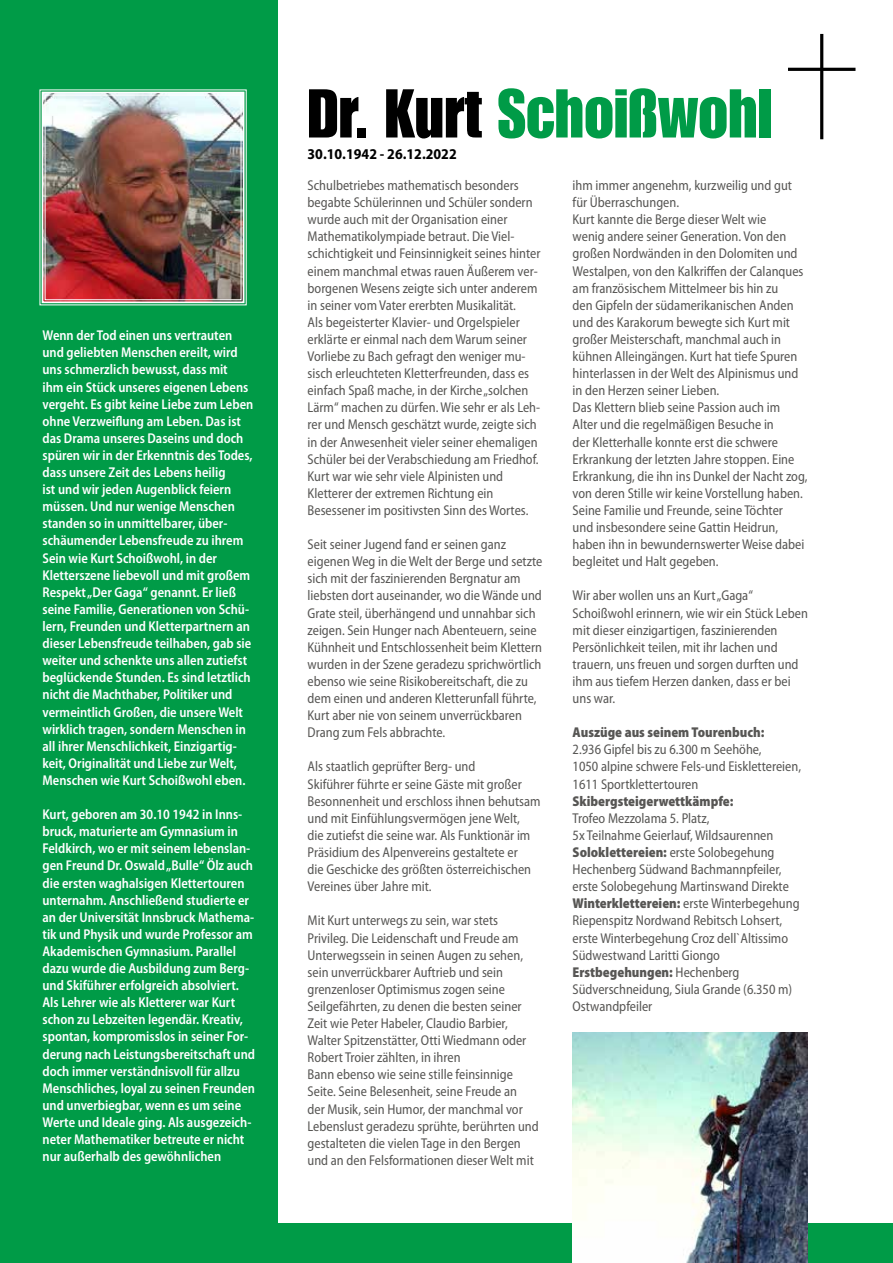
<style>
.page{position:relative;width:893px;height:1263px;background:#fff}
.page>*{position:absolute;margin:0;border:0;box-sizing:border-box;transform-origin:0 0}
.t1{font:67.5px "Impact LT Std";color:#009b47;scale:.95 1}
.t2{font:700 semi-condensed 15px "Myriad Pro";color:#000}
.t3{font:semi-condensed 14.25px/17.1px "Myriad Pro";color:#575654;scale:.95 1}
.t4{font:600 semi-condensed 14.25px/17.1px "Myriad Pro";color:#fff;scale:.95 1}
.t5{font:900 semi-condensed 14.25px "Myriad Pro";color:#575654;scale:.95 1}
.s1{color:#000}
.s2{font-weight:900}
</style>
<div class="page">
<div style="left:0;top:0;width:278px;height:1263px;background:#009b47"></div>
<img style="left:39px;top:89px;width:208px;height:217px">
<div style="left:42px;top:92px;width:202px;height:211px;border:2px solid #fff"></div>
<div style="left:45px;top:95px;width:196px;height:205px;border:1px solid #fff"></div>
<div style="left:0;top:1223px;width:893px;height:40px;background:#009b47"></div>
<img style="left:573px;top:1032px;width:235px;height:231px">
<hr style="left:788px;top:68px;width:67px;height:3px;background:#000">
<hr style="left:820px;top:34px;width:3px;height:105px;background:#000">
<p class="t4" style="left:43px;top:327px;width:223px">Wenn der Tod einen uns vertrauten und geliebten Menschen ereilt, wird uns schmerzlich bewusst, dass mit<br>ihm ein Stück unseres eigenen Lebens vergeht. Es gibt keine Liebe zum Leben ohne Verzweiflung am Leben. Das ist das Drama unseres Daseins und doch spüren wir in der Erkenntnis des Todes, dass unsere Zeit des Lebens heilig<br>ist und wir jeden Augenblick feiern müssen. Und nur wenige Menschen standen so in unmittelbarer, über&shy;schäumender Lebensfreude zu ihrem Sein wie Kurt Schoißwohl, in der Kletterszene liebevoll und mit großem Respekt „Der Gaga“ genannt. Er ließ seine Familie, Generationen von Schü&shy;lern, Freunden und Kletterpartnern an dieser Lebensfreude teilhaben, gab sie weiter und schenkte uns allen zutiefst beglückende Stunden. Es sind letztlich nicht die Machthaber, Politiker und vermeintlich Großen, die unsere Welt wirklich tragen, sondern Menschen in all ihrer Menschlichkeit, Einzigartig&shy;keit, Originalität und Liebe zur Welt, Menschen wie Kurt Schoißwohl eben.</p>
<p class="t4" style="left:43px;top:806px;width:225px">Kurt, geboren am 30.10 1942 in Inns&shy;bruck, maturierte am Gymnasium in Feldkirch, wo er mit seinem lebenslan&shy;gen Freund Dr. Oswald „Bulle“ Ölz auch die ersten waghalsigen Klettertouren unternahm. Anschließend studierte er an der Universität Innsbruck Mathema&shy;tik und Physik und wurde Professor am Akademischen Gymnasium. Parallel dazu wurde die Ausbildung zum Berg&shy;und Skiführer erfolgreich absolviert.<br>Als Lehrer wie als Kletterer war Kurt schon zu Lebzeiten legendär. Kreativ, spontan, kompromisslos in seiner For&shy;derung nach Leistungsbereitschaft und doch immer verständnisvoll für allzu Menschliches, loyal zu seinen Freunden und unverbiegbar, wenn es um seine Werte und Ideale ging. Als ausgezeich&shy;neter Mathematiker betreute er nicht nur außerhalb des gewöhnlichen</p>
<h1 class="t1" style="left:308px;top:74px;width:490px"><span class="s1">Dr. Kurt</span> Schoißwohl</h1>
<p class="t2" style="left:308px;top:145px;width:151px">30.10.1942 - 26.12.2022</p>
<p class="t3" style="left:308px;top:177px;width:247px">Schulbetriebes mathematisch besonders begabte Schülerinnen und Schüler sondern wurde auch mit der Organisation einer Mathematikolympiade betraut. Die Viel&shy;schichtigkeit und Feinsinnigkeit seines hinter einem manchmal etwas rauen Äußerem ver&shy;borgenen Wesens zeigte sich unter anderem in seiner vom Vater ererbten Musikalität.<br>Als begeisterter Klavier- und Orgelspieler erklärte er einmal nach dem Warum seiner Vorliebe zu Bach gefragt den weniger mu&shy;sisch erleuchteten Kletterfreunden, dass es einfach Spaß mache, in der Kirche „solchen Lärm“ machen zu dürfen. Wie sehr er als Leh&shy;rer und Mensch geschätzt wurde, zeigte sich in der Anwesenheit vieler seiner ehemaligen Schüler bei der Verabschiedung am Friedhof.<br>Kurt war wie sehr viele Alpinisten und Kletterer der extremen Richtung ein Besessener im positivsten Sinn des Wortes.</p>
<p class="t3" style="left:308px;top:536px;width:249px">Seit seiner Jugend fand er seinen ganz eigenen Weg in die Welt der Berge und setzte sich mit der faszinierenden Bergnatur am liebsten dort auseinander, wo die Wände und Grate steil, überhängend und unnahbar sich zeigen. Sein Hunger nach Abenteuern, seine Kühnheit und Entschlossenheit beim Klettern wurden in der Szene geradezu sprichwörtlich ebenso wie seine Risikobereitschaft, die zu dem einen und anderen Kletterunfall führte, Kurt aber nie von seinem unverrückbaren Drang zum Fels abbrachte.</p>
<p class="t3" style="left:308px;top:758px;width:247px">Als staatlich geprüfter Berg- und<br>Skiführer führte er seine Gäste mit großer Besonnenheit und erschloss ihnen behutsam und mit Einfühlungsvermögen jene Welt,<br>die zutiefst die seine war. Als Funktionär im Präsidium des Alpenvereins gestaltete er<br>die Geschicke des größten österreichischen Vereines über Jahre mit.</p>
<p class="t3" style="left:308px;top:912px;width:245px">Mit Kurt unterwegs zu sein, war stets Privileg. Die Leidenschaft und Freude am Unterwegssein in seinen Augen zu sehen, sein unverrückbarer Auftrieb und sein grenzenloser Optimismus zogen seine Seilgefährten, zu denen die besten seiner Zeit wie Peter Habeler, Claudio Barbier, Walter Spitzenstätter, Otti Wiedmann oder Robert Troier zählten, in ihren<br>Bann ebenso wie seine stille feinsinnige Seite. Seine Belesenheit, seine Freude an<br>der Musik, sein Humor, der manchmal vor Lebenslust geradezu sprühte, berührten und gestalteten die vielen Tage in den Bergen und an den Felsformationen dieser Welt mit</p>
<p class="t3" style="left:573px;top:177px;width:249px">ihm immer angenehm, kurzweilig und gut für Überraschungen.<br>Kurt kannte die Berge dieser Welt wie<br>wenig andere seiner Generation. Von den großen Nordwänden in den Dolomiten und Westalpen, von den Kalkriffen der Calanques am französischem Mittelmeer bis hin zu<br>den Gipfeln der südamerikanischen Anden und des Karakorum bewegte sich Kurt mit großer Meisterschaft, manchmal auch in kühnen Alleingängen. Kurt hat tiefe Spuren hinterlassen in der Welt des Alpinismus und in den Herzen seiner Lieben.<br>Das Klettern blieb seine Passion auch im Alter und die regelmäßigen Besuche in<br>der Kletterhalle konnte erst die schwere Erkrankung der letzten Jahre stoppen. Eine Erkrankung, die ihn ins Dunkel der Nacht zog, von deren Stille wir keine Vorstellung haben.<br>Seine Familie und Freunde, seine Töchter<br>und insbesondere seine Gattin Heidrun, haben ihn in bewundernswerter Weise dabei begleitet und Halt gegeben.</p>
<p class="t3" style="left:573px;top:587px;width:249px">Wir aber wollen uns an Kurt „Gaga“ Schoißwohl erinnern, wie wir ein Stück Leben mit dieser einzigartigen, faszinierenden Persönlichkeit teilen, mit ihr lachen und trauern, uns freuen und sorgen durften und ihm aus tiefem Herzen danken, dass er bei uns war.</p>
<p class="t5" style="left:573px;top:724px;width:203px">Auszüge aus seinem Tourenbuch:</p>
<p class="t3" style="left:573px;top:741px;width:242px">2.936 Gipfel bis zu 6.300 m Seehöhe,<br>1050 alpine schwere Fels-und Eisklettereien,<br>1611 Sportklettertouren</p>
<p class="t5" style="left:573px;top:793px;width:171px">Skibergsteigerwettkämpfe:</p>
<p class="t3" style="left:573px;top:810px;width:240px">Trofeo Mezzolama 5. Platz,<br>5x Teilnahme Geierlauf, Wildsaurennen <span class="s2">Soloklettereien:</span> erste Solobegehung Hechenberg Südwand Bachmannpfeiler, erste Solobegehung Martinswand Direkte <span class="s2">Winterklettereien:</span> erste Winterbegehung Riepenspitz Nordwand Rebitsch Lohsert, erste Winterbegehung Croz dell`Altissimo Südwestwand Laritti Giongo <span class="s2">Erstbegehungen:</span> Hechenberg Südverschneidung, Siula Grande (6.350 m)<br>Ostwandpfeiler</p>
</div>
